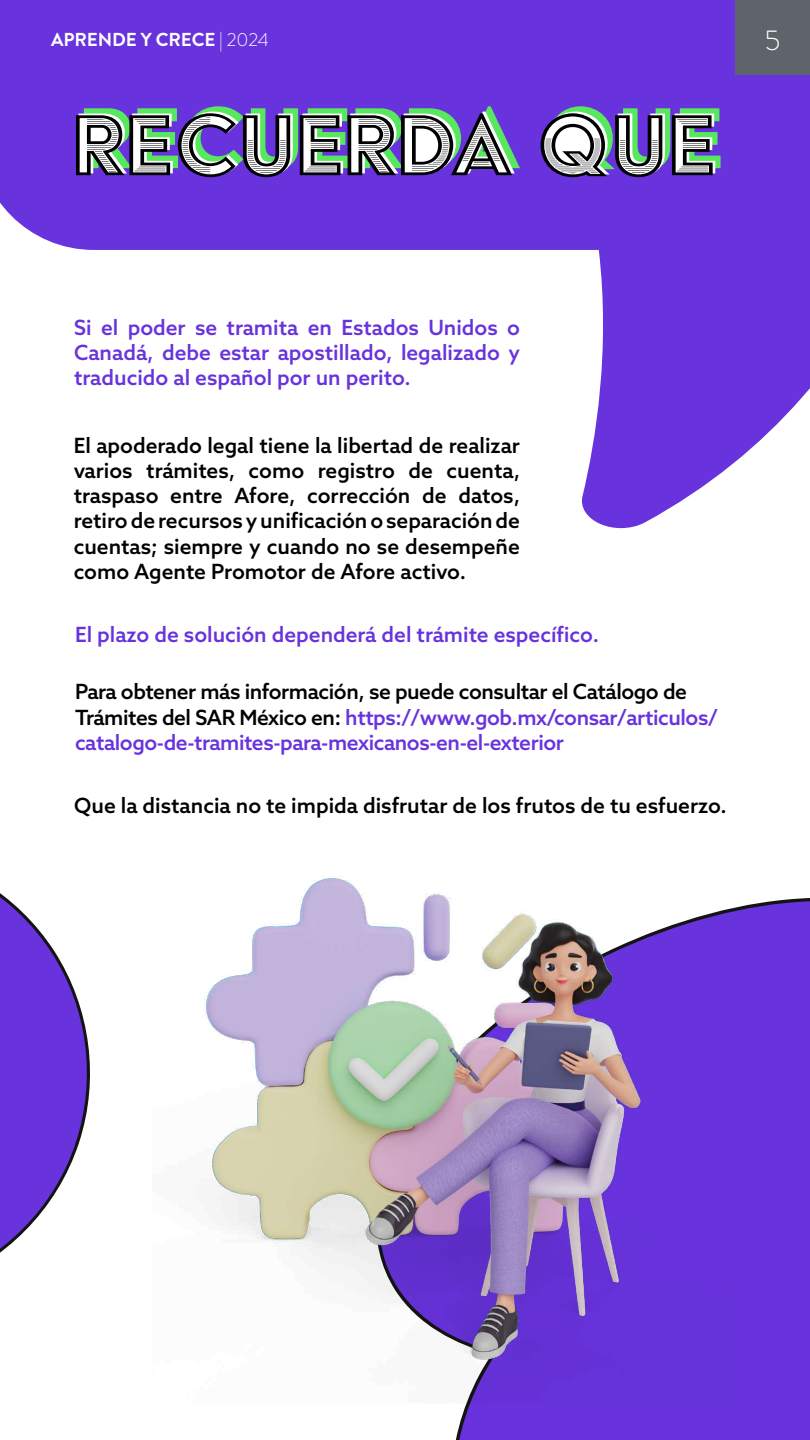
<style>
.page{position:relative;width:810px;height:1440px;background:#fff}
.page>*{position:absolute;margin:0;border:0;box-sizing:border-box;transform-origin:0 0}
.t1{font:300 28.5px "Brandon Grotesque";color:#fff}
.t2{font:500 21px/25.2px "Azo Sans";color:#000;text-align:justify}
.t3{font:500 21px/25.2px "Azo Sans";letter-spacing:-.02em;color:#6833dd}
.t4{font:500 21px "Azo Sans";color:#6833dd}
.t5{font:700 18.75px "Brandon Grotesque";letter-spacing:-.005em;color:#fff}
.s1{font-weight:300}
.s2{color:#000}
</style>
<div class="page">
<div style="left:456px;top:898px;width:354px;height:542px;background:#6833dd"></div>
<svg style="left:0;top:893px;width:90px;height:360px;fill:#6833dd"></svg>
<img style="left:204px;top:876px;width:534px;height:528px">
<svg style="left:0;top:0;width:810px;height:528px;fill:#6833dd"></svg>
<svg style="left:76px;top:106px;width:444px;height:71px"></svg>
<svg style="left:541px;top:106px;width:180px;height:71px"></svg>
<div style="left:735px;top:0;width:75px;height:75px;background:#5f636a"></div>
<p class="t5" style="left:51px;top:27px;width:219px">APRENDE Y CRECE <span class="s1">| 2024</span></p>
<h1 class="t1" style="left:765px;top:20px;width:17px">5</h1>
<p class="t3" style="left:74px;top:315px;width:447px;text-align:justify">Si el poder se tramita en Estados Unidos o Canadá, debe estar apostillado, legalizado y traducido al español por un perito.</p>
<p class="t2" style="left:74px;top:432px;width:448px">El apoderado legal tiene la libertad de realizar varios trámites, como registro de cuenta, traspaso entre Afore, corrección de datos, retiro de recursos y unificación o separación de cuentas; siempre y cuando no se desempeñe como Agente Promotor de Afore activo.</p>
<p class="t4" style="left:75px;top:621px;width:526px">El plazo de solución dependerá del trámite específico.</p>
<p class="t3" style="left:75px;top:679px;width:644px"><span class="s2">Para obtener más información, se puede consultar el Catálogo de<br>Trámites del SAR México en:</span> https://www.gob.mx/consar/articulos/ catalogo-de-tramites-para-mexicanos-en-el-exterior</p>
<p class="t2" style="left:74px;top:792px;width:654px">Que la distancia no te impida disfrutar de los frutos de tu esfuerzo.</p>
</div>
